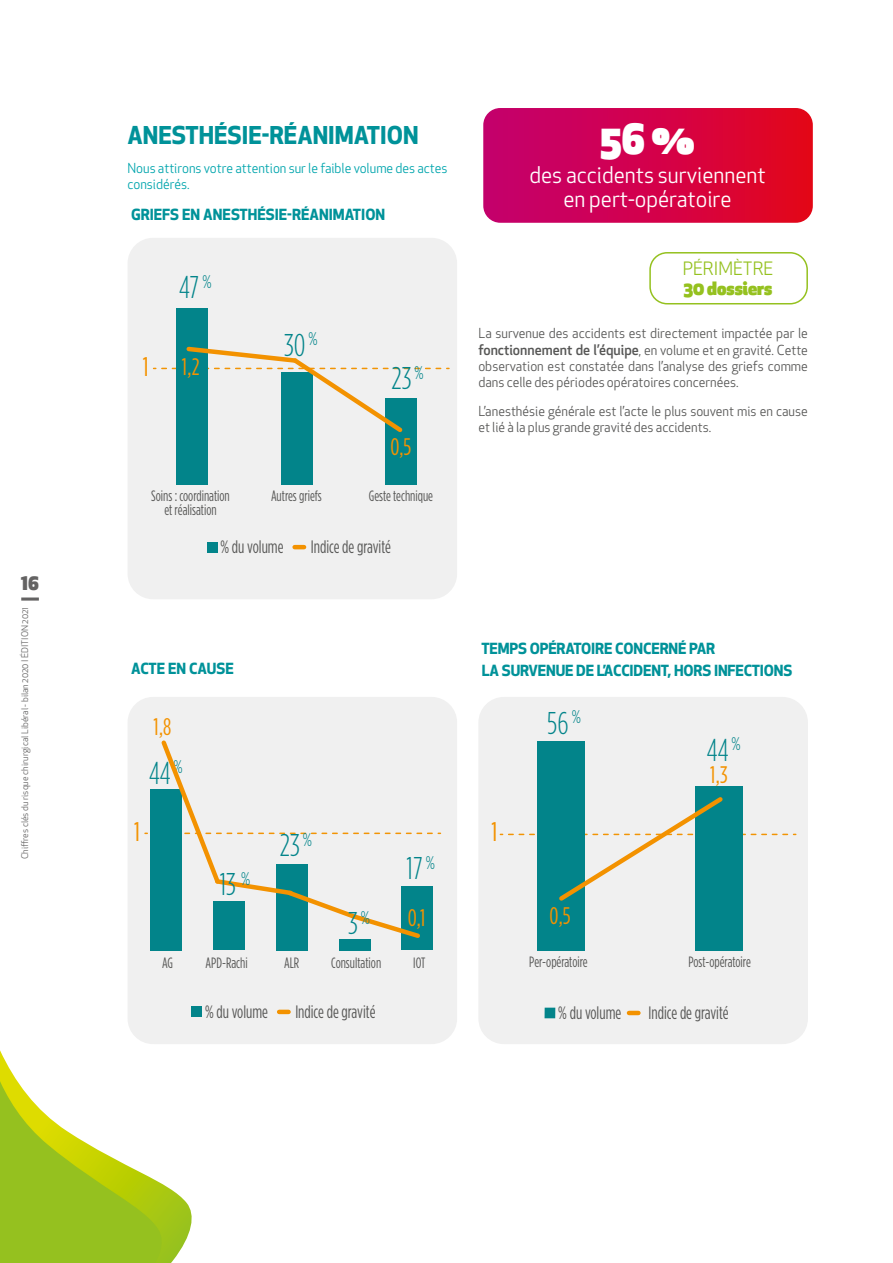
<style>
.page{position:relative;width:893px;height:1263px;background:#fff}
.page>*{position:absolute;margin:0;border:0;box-sizing:border-box;transform-origin:0 0}
.t1{font:900 40.5px "Apex New";color:#fff}
.t2{font:300 31.5px "Gotham Condensed";color:#02848a}
.t3{font:27px "Gotham Condensed";color:#f39200}
.t4{font:700 24px "Apex New";color:#009299}
.t5{font:24px "Gotham Condensed";color:#f39200}
.t6{font:22.5px/24px "Apex New";color:#fff;text-align:center}
.t7{font:18px "Gotham Condensed";color:#575756;scale:.93 1}
.t8{font:900 18px "Apex New";color:#95c11f}
.t9{font:18px "Apex New";color:#95c11f}
.t10{font:900 18px "Apex New";color:#646363}
.t11{font:15px/14.4px "Gotham Condensed";color:#575756;text-align:center;scale:.93 1}
.t12{font:700 15px/22.5px "Apex New";letter-spacing:-.01em;color:#009299}
.t13{font:13.5px/16.5px "Apex New";color:#575756;text-align:justify}
.t14{font:13.5px/16.2px "Apex New";color:#00a5ad}
.t15{font:9px "Apex New";color:#646363}
.s1{font-weight:500;font-size:14.25px}
</style>
<div class="page">
<svg style="left:166px;top:1186px;width:26px;height:77px"></svg>
<svg style="left:0;top:1024px;width:166px;height:239px"></svg>
<svg style="left:21px;top:597px;width:18px;height:4px"></svg>
<div style="left:128px;top:238px;width:329px;height:361px;background:#f0f0f0;border-radius:26px"></div>
<div style="left:386px;top:398px;width:31px;height:86px;background:#02848a"></div>
<div style="left:281px;top:372px;width:31px;height:112px;background:#02848a"></div>
<div style="left:176px;top:308px;width:31px;height:176px;background:#02848a"></div>
<svg style="left:295px;top:545px;width:9px;height:4px"></svg>
<div style="left:207px;top:542px;width:11px;height:10px;background:#02848a"></div>
<svg style="left:162px;top:344px;width:287px;height:92px"></svg>
<div style="left:128px;top:697px;width:329px;height:347px;background:#f0f0f0;border-radius:26px"></div>
<div style="left:402px;top:886px;width:31px;height:64px;background:#02848a"></div>
<div style="left:339px;top:939px;width:31px;height:11px;background:#02848a"></div>
<div style="left:276px;top:864px;width:31px;height:86px;background:#02848a"></div>
<div style="left:213px;top:901px;width:31px;height:49px;background:#02848a"></div>
<div style="left:150px;top:789px;width:31px;height:161px;background:#02848a"></div>
<hr style="left:279px;top:1010px;width:10px;height:4px;background:#f39200">
<div style="left:191px;top:1006px;width:11px;height:11px;background:#02848a"></div>
<svg style="left:161px;top:740px;width:279px;height:201px"></svg>
<div style="left:478px;top:697px;width:330px;height:347px;background:#f0f0f0;border-radius:26px"></div>
<div style="left:695px;top:786px;width:47px;height:164px;background:#02848a"></div>
<div style="left:538px;top:741px;width:47px;height:209px;background:#02848a"></div>
<svg style="left:629px;top:1011px;width:9px;height:4px"></svg>
<div style="left:545px;top:1008px;width:10px;height:10px;background:#02848a"></div>
<svg style="left:509px;top:793px;width:287px;height:112px"></svg>
<div style="left:649px;top:252px;width:159px;height:52px;border:2px solid #95c11f;border-radius:17px"></div>
<svg style="left:483px;top:108px;width:330px;height:115px;background:#d30449"></svg>
<h3 class="t10" style="left:21px;top:571px;width:19px">16</h3>
<p class="t15" style="left:19px;top:859px;width:254px;rotate:-90deg">Chiffres clés du risque chirurgical Libéral - bilan 2020 I ÉDITION 2021</p>
<h3 class="t4" style="left:128px;top:118px;width:293px">ANESTHÉSIE-RÉANIMATION</h3>
<p class="t14" style="left:127px;top:160px;width:322px">Nous attirons votre attention sur le faible volume des actes considérés.</p>
<p class="t12" style="left:131px;top:203px;width:256px">GRIEFS EN ANESTHÉSIE-RÉANIMATION</p>
<h3 class="t3" style="left:143px;top:352px;width:7px">1</h3>
<h2 class="t2" style="left:179px;top:271px;width:34px">47 <sup>%</sup></h2>
<h3 class="t5" style="left:182px;top:353px;width:20px">1,2</h3>
<h2 class="t2" style="left:284px;top:328px;width:35px">30 <sup>%</sup></h2>
<h2 class="t2" style="left:391px;top:362px;width:34px">23 <sup>%</sup></h2>
<h3 class="t5" style="left:390px;top:433px;width:22px">0,5</h3>
<p class="t11" style="left:151px;top:488px;width:86px">Soins : coordination et réalisation</p>
<p class="t11" style="left:271px;top:488px;width:56px">Autres griefs</p>
<p class="t11" style="left:369px;top:488px;width:71px">Geste technique</p>
<h3 class="t7" style="left:221px;top:537px;width:69px">% du volume</h3>
<h3 class="t7" style="left:311px;top:537px;width:88px">Indice de gravité</h3>
<h1 class="t1" style="left:600px;top:113px;width:96px">56 %</h1>
<h3 class="t6" style="left:529px;top:163px;width:238px">des accidents surviennent en pert-opératoire</h3>
<h3 class="t9" style="left:683px;top:257px;width:92px">PÉRIMÈTRE</h3>
<h3 class="t8" style="left:684px;top:277px;width:90px">30 dossiers</h3>
<p class="t13" style="left:478px;top:324px;width:331px">La survenue des accidents est directement impactée par le <span class="s1">fonctionnement de l’équipe</span>, en volume et en gravité. Cette observation est constatée dans l’analyse des griefs comme dans celle des périodes opératoires concernées.</p>
<p class="t13" style="left:478px;top:403px;width:331px">L’anesthésie générale est l’acte le plus souvent mis en cause et lié à la plus grande gravité des accidents.</p>
<p class="t12" style="left:131px;top:656px;width:104px">ACTE EN CAUSE</p>
<h3 class="t5" style="left:153px;top:714px;width:19px">1,8</h3>
<h2 class="t2" style="left:149px;top:756px;width:35px">44 <sup>%</sup></h2>
<h3 class="t3" style="left:134px;top:817px;width:7px">1</h3>
<h2 class="t2" style="left:220px;top:868px;width:32px">13 <sup>%</sup></h2>
<h2 class="t2" style="left:280px;top:828px;width:34px">23 <sup>%</sup></h2>
<h2 class="t2" style="left:348px;top:907px;width:23px">3 <sup>%</sup></h2>
<h2 class="t2" style="left:407px;top:852px;width:30px">17 <sup>%</sup></h2>
<h3 class="t5" style="left:408px;top:905px;width:19px">0,1</h3>
<p class="t11" style="left:162px;top:955px;width:13px">AG</p>
<p class="t11" style="left:206px;top:955px;width:47px">APD-Rachi</p>
<p class="t11" style="left:284px;top:955px;width:18px">ALR</p>
<p class="t11" style="left:331px;top:955px;width:55px">Consultation</p>
<p class="t11" style="left:413px;top:955px;width:15px">IOT</p>
<h3 class="t7" style="left:205px;top:1001px;width:69px">% du volume</h3>
<h3 class="t7" style="left:295px;top:1001px;width:88px">Indice de gravité</h3>
<p class="t12" style="left:481px;top:636px;width:312px">TEMPS OPÉRATOIRE CONCERNÉ PAR<br>LA SURVENUE DE L’ACCIDENT, HORS INFECTIONS</p>
<h3 class="t3" style="left:491px;top:817px;width:7px">1</h3>
<h2 class="t2" style="left:547px;top:706px;width:35px">56 <sup>%</sup></h2>
<h3 class="t5" style="left:550px;top:903px;width:22px">0,5</h3>
<h2 class="t2" style="left:707px;top:733px;width:35px">44 <sup>%</sup></h2>
<h3 class="t5" style="left:710px;top:761px;width:19px">1,3</h3>
<p class="t11" style="left:529px;top:954px;width:64px">Per-opératoire</p>
<p class="t11" style="left:688px;top:954px;width:69px">Post-opératoire</p>
<h3 class="t7" style="left:558px;top:1003px;width:69px">% du volume</h3>
<h3 class="t7" style="left:649px;top:1003px;width:88px">Indice de gravité</h3>
</div>
